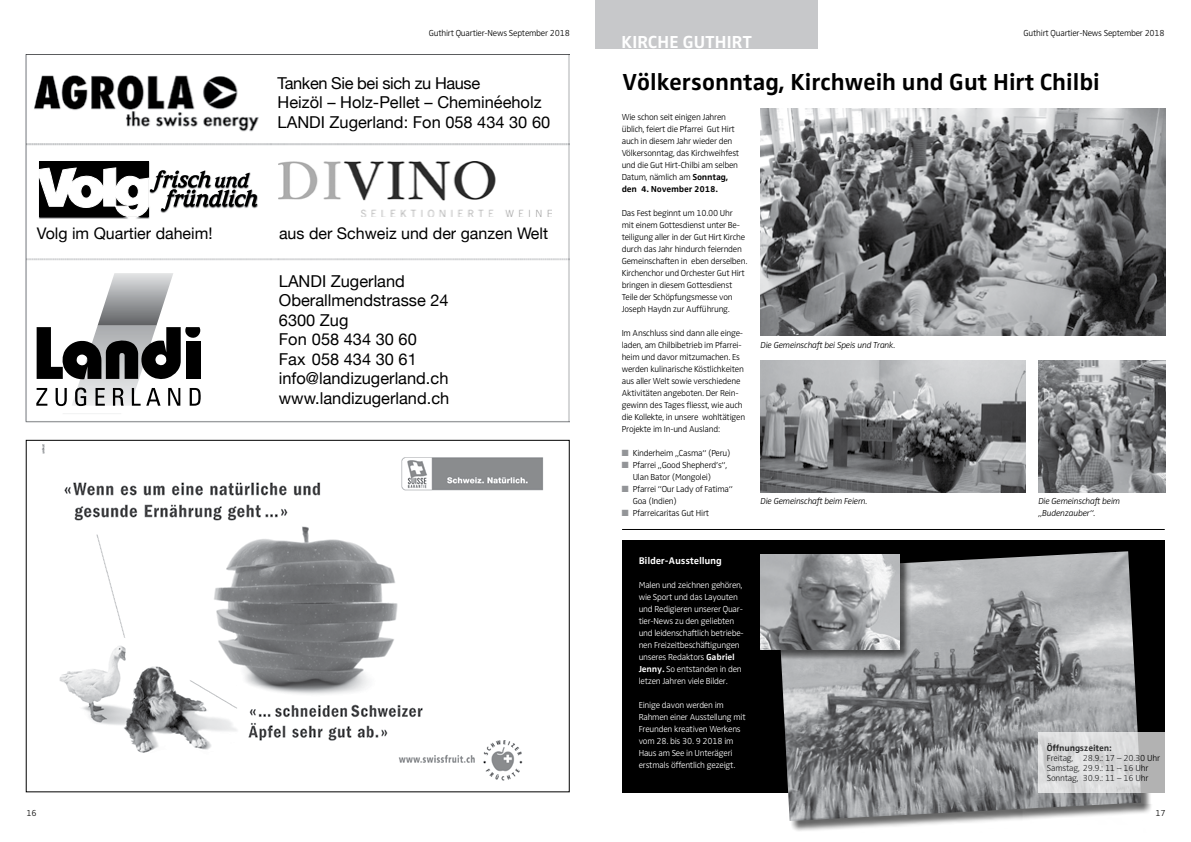
<style>
.page{position:relative;width:1191px;height:842px;background:#fff}
.page>*{position:absolute;margin:0;border:0;box-sizing:border-box;transform-origin:0 0}
.t1{font:700 24px "Zwo Corr";letter-spacing:-.025em;color:#000}
.t2{font:700 18px "Zwo Corr";color:#fff}
.t3{font:16.4px/19.5px "Helvetica Neue";color:#000}
.t4{font:16px "Helvetica Neue";color:#000}
.t5{font:700 10px "Zwo Corr";letter-spacing:-.025em;color:#fff}
.t6{font:300 9px/12px "Zwo";letter-spacing:-.025em;color:#000}
.t7{font:300 9px/12px "Zwo";letter-spacing:-.025em;color:#fff}
.t8{font:italic 300 9px/12px "Zwo";letter-spacing:-.025em;color:#000}
.t9{font:700 9px "Zwo Corr";letter-spacing:-.025em;color:#000}
.s1{font-family:"Zwo Corr";font-weight:700}
.s2{color:#939598}
</style>
<div class="page">
<div style="left:622px;top:540px;width:542px;height:252px;background:#000"></div>
<div style="left:595px;top:0;width:222px;height:48px;background:#c7c8ca"></div>
<img style="left:26px;top:55px;width:543px;height:368px">
<div style="left:29px;top:266px;width:178px;height:147px;background:#fff"></div>
<svg style="left:36px;top:273px;width:165px;height:133px"></svg>
<div style="left:278px;top:73px;width:283px;height:67px;background:#fff"></div>
<div style="left:279px;top:271px;width:197px;height:144px;background:#fff"></div>
<div style="left:32px;top:224px;width:530px;height:25px;background:#fff"></div>
<div style="left:278px;top:161px;width:281px;height:58px;background:#fff"></div>
<img style="left:278px;top:161px;width:273px;height:55px">
<div style="left:39px;top:162px;width:110px;height:55px;background:#000"></div>
<svg style="left:39px;top:168px;width:218px;height:49px"></svg>
<img style="left:42px;top:444px;width:501px;height:337px">
<img style="left:760px;top:360px;width:266px;height:132px">
<img style="left:1038px;top:360px;width:127px;height:132px">
<img style="left:760px;top:108px;width:405px;height:228px">
<hr style="left:622px;top:529px;width:542px;height:1px;background:#000">
<div style="left:777px;top:552px;width:375px;height:280px;background:#000;opacity:.6"></div>
<img style="left:776px;top:551px;width:365px;height:270px">
<div style="left:761px;top:555px;width:149px;height:105px;background:#000;opacity:.6"></div>
<img style="left:760px;top:554px;width:139px;height:95px">
<svg style="left:1038px;top:732px;width:127px;height:60px;background:#d2d2d3"></svg>
<p class="t6" style="left:429px;top:27px;width:143px">Guthirt Quartier-News September 2018</p>
<h3 class="t3" style="left:278px;top:74px;width:274px">Tanken Sie bei sich zu Hause<br>Heizöl – Holz-Pellet – Cheminéeholz<br>LANDI Zugerland: Fon 058 434 30 60</h3>
<h3 class="t4" style="left:37px;top:222px;width:177px">Volg im Quartier daheim!</h3>
<h3 class="t4" style="left:279px;top:222px;width:271px">aus der Schweiz und der ganzen Welt</h3>
<p class="t6" style="left:27px;top:807px;width:12px">16</p>
<h3 class="t3" style="left:279px;top:272px;width:172px">LANDI Zugerland<br>Oberallmendstrasse 24<br>6300 Zug<br>Fon 058 434 30 60<br>Fax 058 434 30 61 info@landizugerland.ch www.landizugerland.ch</h3>
<h2 class="t2" style="left:621px;top:31px;width:11px">kirche</h2>
<h2 class="t2" style="left:682px;top:31px;width:11px">guthirt</h2>
<p class="t6" style="left:1023px;top:27px;width:143px">Guthirt Quartier-News September 2018</p>
<h1 class="t1" style="left:622px;top:68px;width:479px">Völkersonntag, Kirchweih und Gut Hirt Chilbi</h1>
<p class="t6" style="left:621px;top:111px;width:119px">Wie schon seit einigen Jahren üblich, feiert die Pfarrei Gut Hirt auch in diesem Jahr wieder den<br>Völkersonntag, das Kirchweihfest und die Gut Hirt-Chilbi am selben<br>Datum, nämlich am <span class="s1">Sonntag,</span></p>
<p class="t9" style="left:621px;top:184px;width:98px">den 4. November 2018.</p>
<p class="t6" style="left:621px;top:207px;width:127px">Das Fest beginnt um 10.00 Uhr mit einem Gottesdienst unter Be&shy;teiligung aller in der Gut Hirt Kirche durch das Jahr hindurch feiernden<br>Gemeinschaften in eben derselben.<br>Kirchenchor und Orchester Gut Hirt bringen in diesem Gottesdienst<br>Teile der Schöpfungsmesse von<br>Joseph Haydn zur Aufführung.</p>
<p class="t6" style="left:621px;top:327px;width:125px">Im Anschluss sind dann alle einge&shy;laden, am Chilbibetrieb im Pfarrei&shy;heim und davor mitzumachen. Es werden kulinarische Köstlichkeiten aus aller Welt sowie verschiedene Aktivitäten angeboten. Der Rein&shy;gewinn des Tages fliesst, wie auch die Kollekte, in unsere wohltätigen Projekte im In-und Ausland:</p>
<p class="t6" style="left:621px;top:447px;width:110px"><span class="s2">■</span> Kinderheim „Casma“ (Peru)</p>
<p class="t6" style="left:621px;top:459px;width:107px;text-align:center"><span class="s2">■</span> Pfarrei „Good Shepherd’s“,<br>Ulan Bator (Mongolei)</p>
<p class="t6" style="left:632px;top:483px;width:102px;text-indent:-11px"><span class="s2">■</span> Pfarrei “Our Lady of Fatima“<br>Goa (Indien)</p>
<p class="t6" style="left:621px;top:507px;width:89px"><span class="s2">■</span> Pfarreicaritas Gut Hirt</p>
<p class="t8" style="left:760px;top:339px;width:136px">Die Gemeinschaft bei Speis und Trank.</p>
<p class="t8" style="left:760px;top:495px;width:108px">Die Gemeinschaft beim Feiern.</p>
<p class="t8" style="left:1038px;top:495px;width:83px">Die Gemeinschaft beim „Budenzauber“.</p>
<p class="t5" style="left:638px;top:555px;width:85px">Bilder-Ausstellung</p>
<p class="t7" style="left:638px;top:579px;width:107px">Malen und zeichnen gehören, wie Sport und das Layouten und Redigieren unserer Quar&shy;tier-News zu den geliebten und leidenschaftlich betriebe&shy;nen Freizeitbeschäftigungen unseres Redaktors <span class="s1">Gabriel<br>Jenny.</span> So entstanden in den letzen Jahren viele Bilder.</p>
<p class="t7" style="left:638px;top:699px;width:109px">Einige davon werden im<br>Rahmen einer Ausstellung mit<br>Freunden kreativen Werkens vom 28. bis 30. 9 2018 im<br>Haus am See in Unterägeri erstmals öffentlich gezeigt.</p>
<p class="t9" style="left:1046px;top:742px;width:66px">Öffnungszeiten:</p>
<p class="t6" style="left:1046px;top:752px;width:115px;line-height:10px">Freitag, 28.9.: 17 – 20.30 Uhr<br>Samstag, 29.9.: 11 – 16 Uhr<br>Sonntag, 30.9.: 11 – 16 Uhr</p>
<p class="t6" style="left:1155px;top:807px;width:12px">17</p>
</div>
